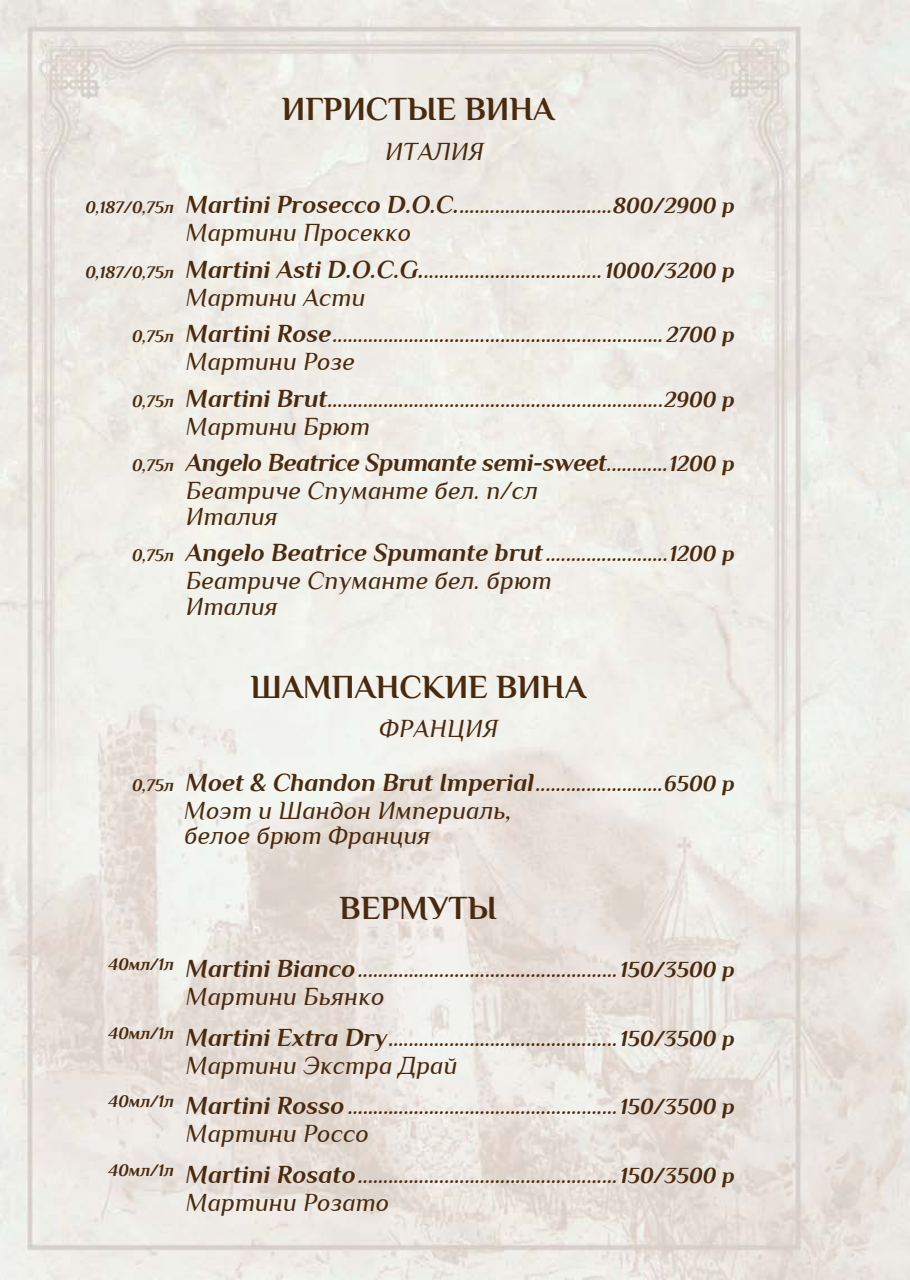
<style>
.page{position:relative;width:910px;height:1280px;background:#fff}
.page>*{position:absolute;margin:0;border:0;box-sizing:border-box;transform-origin:0 0}
.t1{font:700 33px "Philosopher";color:#4a2a0e}
.t2{font:italic 25.5px/25.5px "Philosopher";color:#4a2a0e}
.t3{font:italic 700 25.5px/36.6px "Philosopher";letter-spacing:-.02em;color:#4a2a0e}
.t4{font:italic 700 22.5px "Philosopher";color:#4a2a0e}
.s1{font-size:17.25px}
.s2{font-size:25.5px}
.s3{font-weight:400}
.s4{font-size:22.5px}
</style>
<div class="page">
<img style="left:0;top:0;width:910px;height:1280px">
<h1 class="t1" style="left:282px;top:92px;width:274px">ИГРИСТЫЕ ВИНА</h1>
<p class="t2" style="left:385px;top:139px;width:101px">ИТАЛИЯ</p>
<p class="t4" style="left:85px;top:194px;width:651px"><span class="s1">0,187/0,75л</span> <span class="s2">Martini Prosecco D.O.C.</span>..............................800/2900 р</p>
<p class="t2" style="left:186px;top:220px;width:227px">Мартини Просекко</p>
<p class="t4" style="left:85px;top:259px;width:651px"><span class="s1">0,187/0,75л</span> <span class="s2">Martini Asti D.O.C.G.</span>...................................1000/3200 р</p>
<p class="t2" style="left:186px;top:285px;width:181px">Мартини Асти</p>
<p class="t4" style="left:132px;top:323px;width:604px"><span class="s1">0,75л</span> <span class="s2">Martini Rose</span>.................................................................2700 р</p>
<p class="t2" style="left:186px;top:350px;width:170px">Мартини Розе</p>
<p class="t4" style="left:132px;top:388px;width:604px"><span class="s1">0,75л</span> <span class="s2">Martini Brut</span>..................................................................2900 р</p>
<p class="t3" style="left:132px;top:409px;width:604px;text-indent:54px"><span class="s3">Мартини Брют<br></span><span class="s1">0,75л</span> Angelo Beatrice Spumante semi-sweet<span class="s4">............1200 р</span></p>
<p class="t2" style="left:186px;top:479px;width:354px">Беатриче Спуманте бел. п/сл<br>Италия</p>
<p class="t4" style="left:132px;top:542px;width:604px"><span class="s1">0,75л</span> <span class="s2">Angelo Beatrice Spumante brut</span>........................1200 р</p>
<p class="t2" style="left:186px;top:569px;width:367px">Беатриче Спуманте бел. брют<br>Италия</p>
<h1 class="t1" style="left:250px;top:670px;width:337px">ШАМПАНСКИЕ ВИНА</h1>
<p class="t2" style="left:379px;top:716px;width:121px">ФРАНЦИЯ</p>
<p class="t4" style="left:132px;top:772px;width:604px"><span class="s1">0,75л</span> <span class="s2">Moet &amp; Chandon Brut Imperial</span>.........................6500 р</p>
<p class="t2" style="left:184px;top:798px;width:329px">Моэт и Шандон Империаль, белое брют Франция</p>
<h1 class="t1" style="left:339px;top:891px;width:159px">ВЕРМУТЫ</h1>
<p class="t4" style="left:109px;top:958px;width:628px"><sup>40мл/1л</sup> <span class="s2">Martini Bianco</span>...................................................150/3500 р</p>
<p class="t2" style="left:186px;top:984px;width:200px">Мартини Бьянко</p>
<p class="t4" style="left:109px;top:1027px;width:628px"><sup>40мл/1л</sup> <span class="s2">Martini Extra Dry</span>.............................................150/3500 р</p>
<p class="t2" style="left:186px;top:1053px;width:273px">Мартини Экстра Драй</p>
<p class="t4" style="left:109px;top:1095px;width:628px"><sup>40мл/1л</sup> <span class="s2">Martini Rosso</span> .....................................................150/3500 р</p>
<p class="t2" style="left:186px;top:1122px;width:184px">Мартини Россо</p>
<p class="t4" style="left:109px;top:1164px;width:628px"><sup>40мл/1л</sup> <span class="s2">Martini Rosato</span>...................................................150/3500 р</p>
<p class="t2" style="left:186px;top:1191px;width:205px">Мартини Розато</p>
</div>
